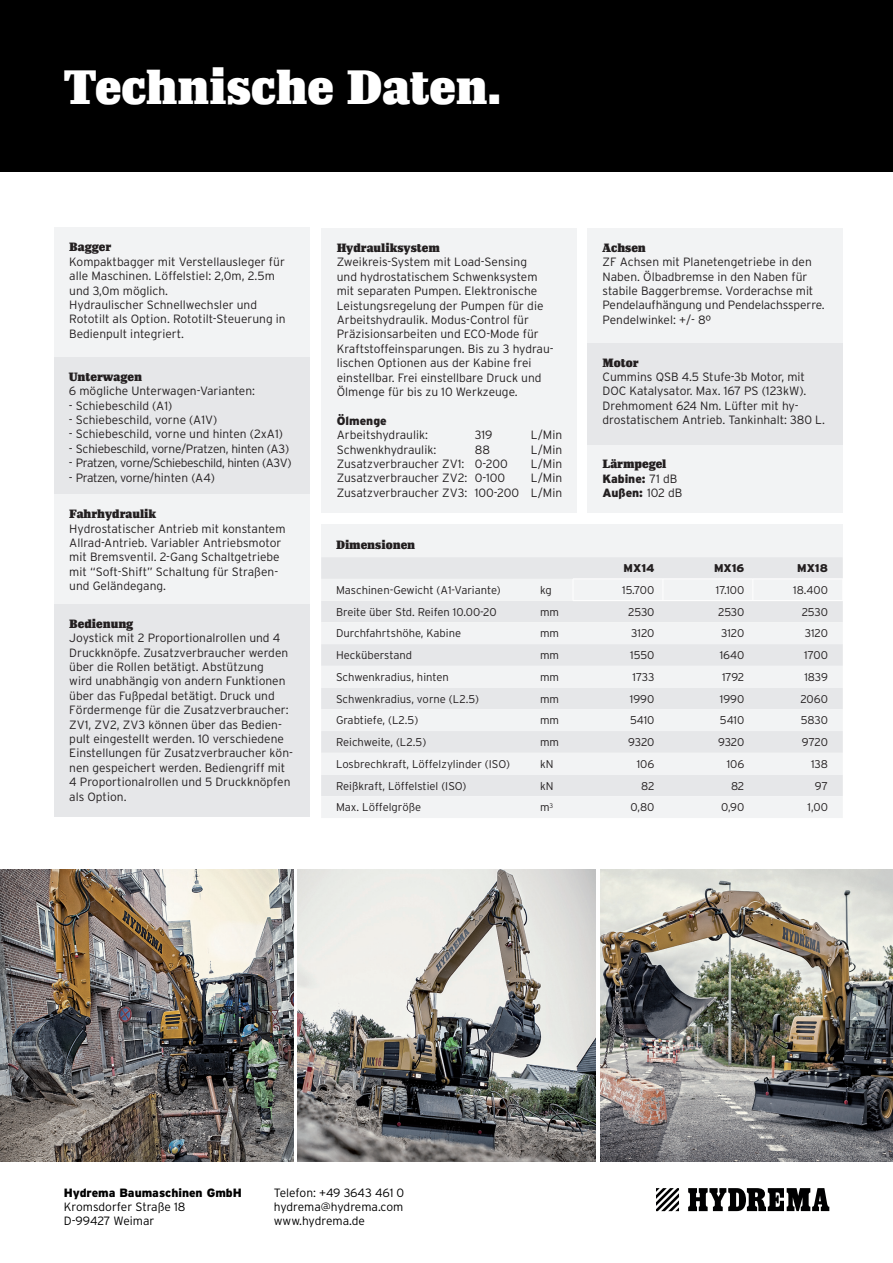
<style>
.page{position:relative;width:893px;height:1263px;background:#fff}
.page>*{position:absolute;margin:0;border:0;box-sizing:border-box;transform-origin:0 0}
.t1{font:48px "Impacto";color:#fff}
.t2{font:300 12px/14.4px "Interstate";color:#231f20}
.t3{font:12px "Impacto";color:#231f20}
.t4{font:300 12px "Interstate";color:#000}
.t5{font:300 12px "Interstate";letter-spacing:-.03em;color:#231f20}
.t6{font:300 12px "Interstate";letter-spacing:-.02em;color:#231f20}
.t7{font:900 12px "Interstate";color:#231f20}
.t8{font:900 12px "Interstate";color:#000}
.t9{font:300 11.25px "Interstate";color:#231f20}
.t10{font:900 11.25px "Interstate";color:#231f20}
.s1{font-weight:300}
</style>
<div class="page">
<div style="left:54px;top:357px;width:255px;height:140px;background:#e6e7e9"></div>
<div style="left:588px;top:228px;width:255px;height:115px;background:#f2f3f4"></div>
<div style="left:588px;top:444px;width:255px;height:69px;background:#f2f3f4"></div>
<div style="left:54px;top:227px;width:256px;height:130px;background:#f2f3f4"></div>
<div style="left:54px;top:494px;width:256px;height:115px;background:#f2f3f4"></div>
<div style="left:321px;top:525px;width:522px;height:32px;background:#f2f3f4"></div>
<div style="left:321px;top:557px;width:522px;height:22px;background:#e6e7e9"></div>
<svg style="left:321px;top:579px;width:522px;height:239px;fill:#f2f3f4"></svg>
<hr style="left:573px;top:579px;width:90px;height:1px;background:#fff">
<svg style="left:573px;top:580px;width:1px;height:20px"></svg>
<hr style="left:663px;top:579px;width:90px;height:1px;background:#fff">
<svg style="left:663px;top:580px;width:1px;height:20px"></svg>
<hr style="left:753px;top:579px;width:90px;height:1px;background:#fff">
<svg style="left:753px;top:580px;width:1px;height:20px"></svg>
<svg style="left:842px;top:580px;width:1px;height:20px"></svg>
<hr style="left:573px;top:600px;width:90px;height:1px;background:#fff">
<hr style="left:663px;top:600px;width:90px;height:1px;background:#fff">
<hr style="left:753px;top:600px;width:90px;height:1px;background:#fff">
<div style="left:0;top:0;width:893px;height:172px;background:#000"></div>
<div style="left:54px;top:604px;width:256px;height:212px;background:#e6e7e9"></div>
<div style="left:322px;top:228px;width:255px;height:285px;background:#f2f3f4"></div>
<div style="left:588px;top:343px;width:255px;height:101px;background:#e6e7e9"></div>
<svg style="left:656px;top:1188px;width:23px;height:23px"></svg>
<svg style="left:688px;top:1188px;width:141px;height:23px"></svg>
<img style="left:0;top:870px;width:293px;height:291px">
<img style="left:600px;top:870px;width:293px;height:291px">
<img style="left:298px;top:870px;width:297px;height:291px">
<p class="t1" style="left:64px;top:59px;width:439px">Technische Daten.</p>
<p class="t3" style="left:69px;top:240px;width:43px">Bagger</p>
<p class="t2" style="left:69px;top:254px;width:217px">Kompaktbagger mit Verstellausleger für alle Maschinen. Löffelstiel: 2,0m, 2.5m und 3,0m möglich.</p>
<p class="t2" style="left:69px;top:297px;width:218px">Hydraulischer Schnellwechsler und<br>Rototilt als Option. Rototilt-Steuerung in<br>Bedienpult integriert.</p>
<p class="t3" style="left:69px;top:370px;width:75px">Unterwagen</p>
<p class="t2" style="left:69px;top:384px;width:188px">6 mögliche Unterwagen-Varianten:</p>
<p class="t2" style="left:69px;top:398px;width:105px">- Schiebeschild (A1)</p>
<p class="t2" style="left:69px;top:413px;width:150px">- Schiebeschild, vorne (A1V)</p>
<p class="t2" style="left:69px;top:427px;width:216px">- Schiebeschild, vorne und hinten (2xA1)</p>
<p class="t6" style="left:69px;top:442px;width:222px">- Schiebeschild, vorne/Pratzen, hinten (A3)</p>
<p class="t5" style="left:69px;top:456px;width:224px">- Pratzen, vorne/Schiebeschild, hinten (A3V)</p>
<p class="t5" style="left:69px;top:471px;width:148px">- Pratzen, vorne/hinten (A4)</p>
<p class="t3" style="left:337px;top:241px;width:104px">Hydrauliksystem</p>
<p class="t2" style="left:337px;top:255px;width:218px">Zweikreis-System mit Load-Sensing<br>und hydrostatischem Schwenksystem mit separaten Pumpen. Elektronische Leistungsregelung der Pumpen für die Arbeitshydraulik. Modus-Control für Präzisionsarbeiten und ECO-Mode für Kraftstoffeinsparungen. Bis zu 3 hydrau&shy;lischen Optionen aus der Kabine frei einstellbar. Frei einstellbare Druck und Ölmenge für bis zu 10 Werkzeuge.</p>
<p class="t7" style="left:337px;top:414px;width:51px">Ölmenge</p>
<p class="t2" style="left:337px;top:428px;width:93px">Arbeitshydraulik:</p>
<p class="t2" style="left:475px;top:428px;width:19px">319</p>
<p class="t2" style="left:531px;top:428px;width:33px">L/Min</p>
<p class="t2" style="left:337px;top:442px;width:101px">Schwenkhydraulik:</p>
<p class="t2" style="left:475px;top:442px;width:17px">88</p>
<p class="t2" style="left:531px;top:442px;width:33px">L/Min</p>
<p class="t2" style="left:337px;top:456px;width:172px">Zusatzverbraucher ZV1: 0-200</p>
<p class="t2" style="left:531px;top:456px;width:33px">L/Min</p>
<p class="t2" style="left:337px;top:471px;width:170px">Zusatzverbraucher ZV2: 0-100</p>
<p class="t2" style="left:531px;top:471px;width:33px">L/Min</p>
<p class="t2" style="left:337px;top:485px;width:227px">Zusatzverbraucher ZV3: 100-200 L/Min</p>
<p class="t3" style="left:603px;top:241px;width:45px">Achsen</p>
<p class="t2" style="left:603px;top:255px;width:211px">ZF Achsen mit Planetengetriebe in den<br>Naben. Ölbadbremse in den Naben für</p>
<p class="t2" style="left:603px;top:283px;width:224px">stabile Baggerbremse. Vorderachse mit<br>Pendelaufhängung und Pendelachssperre.</p>
<p class="t2" style="left:603px;top:312px;width:110px">Pendelwinkel: +/- 8º</p>
<p class="t3" style="left:603px;top:355px;width:38px">Motor</p>
<p class="t2" style="left:603px;top:369px;width:205px">Cummins QSB 4.5 Stufe-3b Motor, mit<br>DOC Katalysator. Max. 167 PS (123kW).</p>
<p class="t2" style="left:603px;top:398px;width:224px">Drehmoment 624 Nm. Lüfter mit hy&shy;drostatischem Antrieb. Tankinhalt: 380 L.</p>
<p class="t3" style="left:603px;top:457px;width:65px">Lärmpegel</p>
<p class="t7" style="left:603px;top:472px;width:76px">Kabine: <span class="s1">71 dB</span></p>
<p class="t7" style="left:603px;top:486px;width:81px">Außen: <span class="s1">102 dB</span></p>
<p class="t3" style="left:69px;top:507px;width:88px">Fahrhydraulik</p>
<p class="t2" style="left:69px;top:521px;width:218px">Hydrostatischer Antrieb mit konstantem Allrad-Antrieb. Variabler Antriebsmotor mit Bremsventil. 2-Gang Schaltgetriebe mit “Soft-Shift” Schaltung für Straßen&shy;und Geländegang.</p>
<p class="t3" style="left:69px;top:617px;width:66px">Bedienung</p>
<p class="t2" style="left:69px;top:631px;width:225px">Joystick mit 2 Proportionalrollen und 4<br>Druckknöpfe. Zusatzverbraucher werden über die Rollen betätigt. Abstützung<br>wird unabhängig von andern Funktionen über das Fußpedal betätigt. Druck und Fördermenge für die Zusatzverbraucher:<br>ZV1, ZV2, ZV3 können über das Bedien&shy;pult eingestellt werden. 10 verschiedene Einstellungen für Zusatzverbraucher kön&shy;nen gespeichert werden. Bediengriff mit 4 Proportionalrollen und 5 Druckknöpfen als Option.</p>
<p class="t3" style="left:336px;top:537px;width:81px">Dimensionen</p>
<p class="t10" style="left:624px;top:562px;width:32px">MX14</p>
<p class="t10" style="left:714px;top:562px;width:32px">MX16</p>
<p class="t10" style="left:797px;top:562px;width:32px">MX18</p>
<p class="t9" style="left:336px;top:584px;width:166px">Maschinen-Gewicht (A1-Variante)</p>
<p class="t9" style="left:540px;top:584px;width:13px">kg</p>
<p class="t9" style="left:622px;top:584px;width:34px">15.700</p>
<p class="t9" style="left:716px;top:584px;width:30px">17.100</p>
<p class="t9" style="left:793px;top:584px;width:36px">18.400</p>
<p class="t9" style="left:336px;top:605px;width:162px">Breite über Std. Reifen 10.00-20</p>
<p class="t9" style="left:540px;top:605px;width:21px">mm</p>
<p class="t9" style="left:628px;top:605px;width:28px">2530</p>
<p class="t9" style="left:718px;top:605px;width:28px">2530</p>
<p class="t9" style="left:802px;top:605px;width:28px">2530</p>
<p class="t9" style="left:336px;top:627px;width:127px">Durchfahrtshöhe, Kabine</p>
<p class="t9" style="left:540px;top:627px;width:21px">mm</p>
<p class="t9" style="left:631px;top:627px;width:25px">3120</p>
<p class="t9" style="left:721px;top:627px;width:25px">3120</p>
<p class="t9" style="left:805px;top:627px;width:25px">3120</p>
<p class="t9" style="left:336px;top:649px;width:78px">Hecküberstand</p>
<p class="t9" style="left:540px;top:649px;width:21px">mm</p>
<p class="t9" style="left:630px;top:649px;width:26px">1550</p>
<p class="t9" style="left:720px;top:649px;width:26px">1640</p>
<p class="t9" style="left:804px;top:649px;width:25px">1700</p>
<p class="t9" style="left:336px;top:670px;width:114px">Schwenkradius, hinten</p>
<p class="t9" style="left:540px;top:670px;width:21px">mm</p>
<p class="t9" style="left:632px;top:670px;width:23px">1733</p>
<p class="t9" style="left:722px;top:670px;width:24px">1792</p>
<p class="t9" style="left:804px;top:670px;width:25px">1839</p>
<p class="t9" style="left:336px;top:692px;width:145px">Schwenkradius, vorne (L2.5)</p>
<p class="t9" style="left:540px;top:692px;width:21px">mm</p>
<p class="t9" style="left:630px;top:692px;width:26px">1990</p>
<p class="t9" style="left:720px;top:692px;width:26px">1990</p>
<p class="t9" style="left:800px;top:692px;width:29px">2060</p>
<p class="t9" style="left:336px;top:714px;width:84px">Grabtiefe, (L2.5)</p>
<p class="t9" style="left:540px;top:714px;width:21px">mm</p>
<p class="t9" style="left:630px;top:714px;width:26px">5410</p>
<p class="t9" style="left:720px;top:714px;width:26px">5410</p>
<p class="t9" style="left:801px;top:714px;width:29px">5830</p>
<p class="t9" style="left:336px;top:736px;width:92px">Reichweite, (L2.5)</p>
<p class="t9" style="left:540px;top:736px;width:21px">mm</p>
<p class="t9" style="left:628px;top:736px;width:28px">9320</p>
<p class="t9" style="left:718px;top:736px;width:28px">9320</p>
<p class="t9" style="left:802px;top:736px;width:28px">9720</p>
<p class="t9" style="left:336px;top:757px;width:175px">Losbrechkraft, Löffelzylinder (ISO)</p>
<p class="t9" style="left:540px;top:757px;width:15px">kN</p>
<p class="t9" style="left:637px;top:757px;width:19px">106</p>
<p class="t9" style="left:727px;top:757px;width:19px">106</p>
<p class="t9" style="left:811px;top:757px;width:18px">138</p>
<p class="t9" style="left:336px;top:779px;width:132px">Reißkraft, Löffelstiel (ISO)</p>
<p class="t9" style="left:540px;top:779px;width:15px">kN</p>
<p class="t9" style="left:641px;top:779px;width:15px">82</p>
<p class="t9" style="left:731px;top:779px;width:15px">82</p>
<p class="t9" style="left:815px;top:779px;width:15px">97</p>
<p class="t9" style="left:336px;top:801px;width:87px">Max. Löffelgröße</p>
<p class="t9" style="left:540px;top:801px;width:15px">m<sup>3</sup></p>
<p class="t9" style="left:630px;top:801px;width:25px">0,80</p>
<p class="t9" style="left:721px;top:801px;width:25px">0,90</p>
<p class="t9" style="left:807px;top:801px;width:22px">1,00</p>
<p class="t8" style="left:64px;top:1185px;width:180px">Hydrema Baumaschinen GmbH</p>
<p class="t4" style="left:64px;top:1200px;width:123px">Kromsdorfer Straße 18</p>
<p class="t4" style="left:64px;top:1214px;width:92px">D-99427 Weimar</p>
<p class="t4" style="left:274px;top:1185px;width:132px">Telefon: +49 3643 461 0</p>
<p class="t4" style="left:274px;top:1200px;width:131px">hydrema@hydrema.com</p>
<p class="t4" style="left:274px;top:1214px;width:93px">www.hydrema.de</p>
</div>
